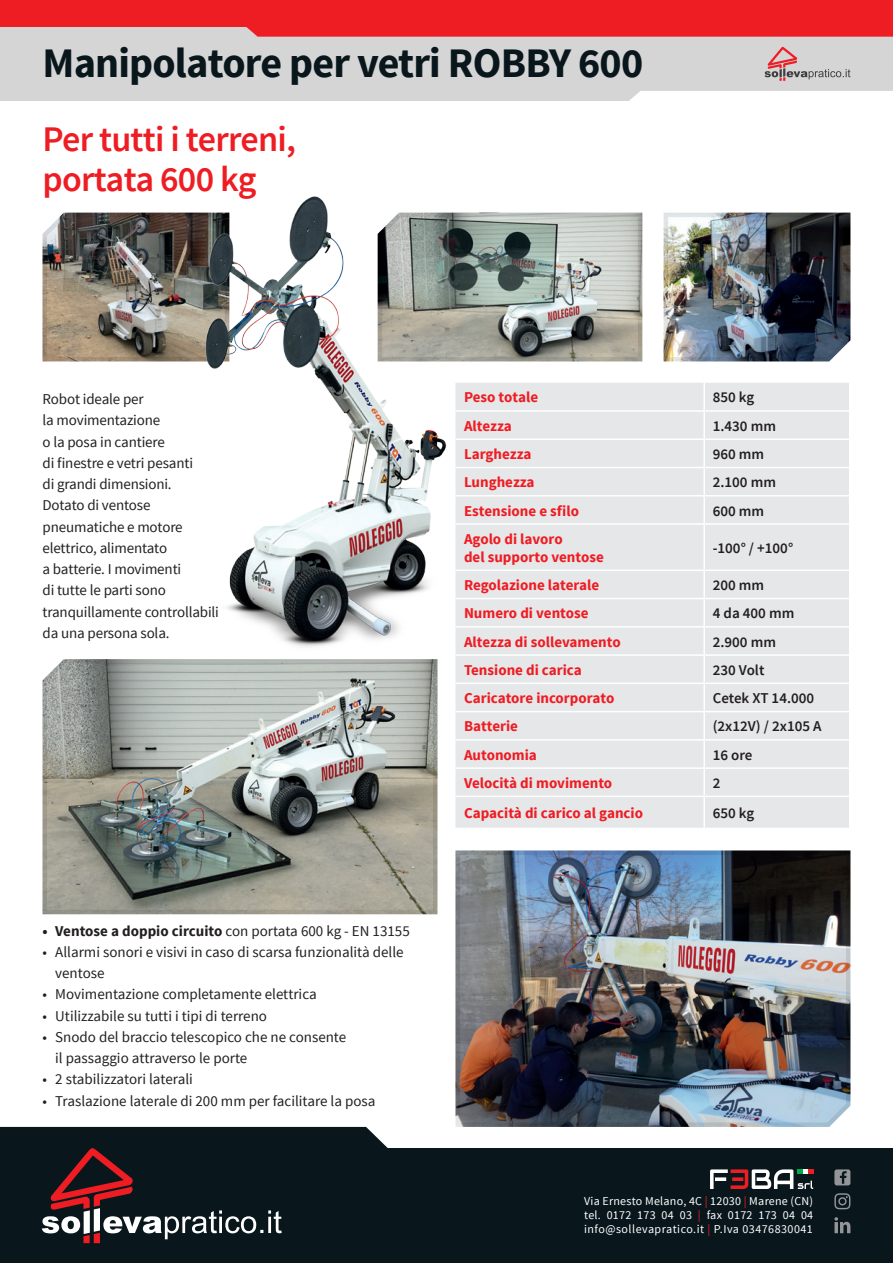
<style>
.page{position:relative;width:893px;height:1263px;background:#fff}
.page>*{position:absolute;margin:0;border:0;box-sizing:border-box;transform-origin:0 0}
.t1{font:700 42px "Source Sans Pro";letter-spacing:-.02em;color:#09171c}
.t2{font:600 36px/40.2px "Source Sans Pro";letter-spacing:-.02em;color:#ee1d23}
.t3{font:15px/21.3px "Source Sans Pro";letter-spacing:-.01em;color:#231f20}
.t4{font:700 15px/18px "Source Sans Pro";color:#ee1d23}
.t5{font:600 15px "Source Sans Pro";color:#231f20}
.t6{font:700 15px "Source Sans Pro";color:#231f20}
.t7{font:12px/14px "Source Sans Pro";letter-spacing:.04em;color:#fff;text-align:justify}
.s1{font-weight:400}
.s2{color:#ee1d23}
</style>
<div class="page">
<div style="left:0;top:0;width:893px;height:109px;background:#d5d5d5"></div>
<div style="left:0;top:101px;width:893px;height:27px;background:#fff"></div>
<div style="left:629px;top:91px;width:264px;height:10px;background:#fff"></div>
<div style="left:0;top:0;width:893px;height:26px;background:#ee1d23"></div>
<svg style="left:215px;top:26px;width:678px;height:11px;background:#eb2b30"></svg>
<div style="left:0;top:1148px;width:893px;height:115px;background:#09171c"></div>
<svg style="left:0;top:1127px;width:388px;height:116px"></svg>
<svg style="left:710px;top:1169px;width:103px;height:20px"></svg>
<svg style="left:834px;top:1193px;width:16px;height:16px"></svg>
<svg style="left:834px;top:1217px;width:16px;height:16px"></svg>
<svg style="left:834px;top:1169px;width:16px;height:16px"></svg>
<div style="left:455px;top:383px;width:394px;height:445px;background:#e6e7e9"></div>
<hr style="left:703px;top:383px;width:2px;height:27px;background:#fff">
<hr style="left:703px;top:412px;width:2px;height:26px;background:#fff">
<hr style="left:703px;top:440px;width:2px;height:27px;background:#fff">
<hr style="left:703px;top:468px;width:2px;height:27px;background:#fff">
<hr style="left:703px;top:496px;width:2px;height:27px;background:#fff">
<hr style="left:703px;top:525px;width:2px;height:44px;background:#fff">
<hr style="left:703px;top:571px;width:2px;height:27px;background:#fff">
<hr style="left:703px;top:599px;width:2px;height:27px;background:#fff">
<hr style="left:703px;top:627px;width:2px;height:27px;background:#fff">
<hr style="left:703px;top:656px;width:2px;height:27px;background:#fff">
<hr style="left:703px;top:684px;width:2px;height:27px;background:#fff">
<hr style="left:703px;top:712px;width:2px;height:27px;background:#fff">
<hr style="left:703px;top:741px;width:2px;height:26px;background:#fff">
<hr style="left:703px;top:769px;width:2px;height:27px;background:#fff">
<hr style="left:703px;top:797px;width:2px;height:31px;background:#fff">
<hr style="left:455px;top:410px;width:249px;height:2px;background:#fff">
<hr style="left:704px;top:410px;width:146px;height:2px;background:#fff">
<hr style="left:455px;top:438px;width:249px;height:2px;background:#fff">
<hr style="left:704px;top:438px;width:146px;height:2px;background:#fff">
<hr style="left:455px;top:467px;width:249px;height:1px;background:#fff">
<hr style="left:704px;top:467px;width:146px;height:1px;background:#fff">
<hr style="left:455px;top:495px;width:249px;height:1px;background:#fff">
<hr style="left:704px;top:495px;width:146px;height:1px;background:#fff">
<hr style="left:455px;top:523px;width:249px;height:2px;background:#fff">
<hr style="left:704px;top:523px;width:146px;height:2px;background:#fff">
<hr style="left:455px;top:569px;width:249px;height:2px;background:#fff">
<hr style="left:704px;top:569px;width:146px;height:2px;background:#fff">
<hr style="left:455px;top:598px;width:249px;height:1px;background:#fff">
<hr style="left:704px;top:598px;width:146px;height:1px;background:#fff">
<hr style="left:455px;top:626px;width:249px;height:1px;background:#fff">
<hr style="left:704px;top:626px;width:146px;height:1px;background:#fff">
<hr style="left:455px;top:654px;width:249px;height:2px;background:#fff">
<hr style="left:704px;top:654px;width:146px;height:2px;background:#fff">
<hr style="left:455px;top:683px;width:249px;height:1px;background:#fff">
<hr style="left:704px;top:683px;width:146px;height:1px;background:#fff">
<hr style="left:455px;top:711px;width:249px;height:1px;background:#fff">
<hr style="left:704px;top:711px;width:146px;height:1px;background:#fff">
<hr style="left:455px;top:739px;width:249px;height:2px;background:#fff">
<hr style="left:704px;top:739px;width:146px;height:2px;background:#fff">
<hr style="left:455px;top:767px;width:249px;height:2px;background:#fff">
<hr style="left:704px;top:767px;width:146px;height:2px;background:#fff">
<hr style="left:455px;top:796px;width:249px;height:1px;background:#fff">
<hr style="left:704px;top:796px;width:146px;height:1px;background:#fff">
<svg style="left:764px;top:46px;width:86px;height:35px"></svg>
<img style="left:455px;top:850px;width:396px;height:277px">
<svg style="left:42px;top:659px;width:396px;height:256px;background:#979b94"></svg>
<img style="left:663px;top:212px;width:188px;height:150px">
<img style="left:42px;top:212px;width:101px;height:150px">
<svg style="left:537px;top:212px;width:106px;height:150px;background:#b1b4ae"></svg>
<img style="left:143px;top:196px;width:394px;height:473px">
<h1 class="t1" style="left:43px;top:37px;width:602px">Manipolatore per vetri ROBBY 600</h1>
<h2 class="t2" style="left:43px;top:120px;width:255px">Per tutti i terreni, portata 600 kg</h2>
<p class="t3" style="left:43px;top:389px;width:178px">Robot ideale per<br>la movimentazione<br>o la posa in cantiere<br>di finestre e vetri pesanti<br>di grandi dimensioni.<br>Dotato di ventose pneumatiche e motore elettrico, alimentato<br>a batterie. I movimenti<br>di tutte le parti sono tranquillamente controllabili da una persona sola.</p>
<p class="t6" style="left:43px;top:921px;width:369px">• Ventose a doppio circuito <span class="s1">con portata 600 kg - EN 13155</span></p>
<p class="t3" style="left:55px;top:941px;width:350px;text-indent:-13px">• Allarmi sonori e visivi in caso di scarsa funzionalità delle ventose</p>
<p class="t3" style="left:43px;top:984px;width:276px">• Movimentazione completamente elettrica</p>
<p class="t3" style="left:43px;top:1005px;width:226px">• Utilizzabile su tutti i tipi di terreno</p>
<p class="t3" style="left:55px;top:1026px;width:293px;text-indent:-13px">• Snodo del braccio telescopico che ne consente il passaggio attraverso le porte</p>
<p class="t3" style="left:43px;top:1069px;width:152px">• 2 stabilizzatori laterali</p>
<p class="t3" style="left:43px;top:1090px;width:335px">• Traslazione laterale di 200 mm per facilitare la posa</p>
<p class="t4" style="left:464px;top:389px;width:76px">Peso totale</p>
<p class="t5" style="left:713px;top:388px;width:43px">850 kg</p>
<p class="t4" style="left:464px;top:417px;width:49px">Altezza</p>
<p class="t5" style="left:713px;top:416px;width:65px">1.430 mm</p>
<p class="t4" style="left:464px;top:446px;width:69px">Larghezza</p>
<p class="t5" style="left:713px;top:445px;width:53px">960 mm</p>
<p class="t4" style="left:464px;top:474px;width:72px">Lunghezza</p>
<p class="t5" style="left:713px;top:473px;width:65px">2.100 mm</p>
<p class="t4" style="left:464px;top:502px;width:117px">Estensione e sfilo</p>
<p class="t5" style="left:713px;top:501px;width:53px">600 mm</p>
<p class="t4" style="left:464px;top:530px;width:141px">Agolo di lavoro<br>del supporto ventose</p>
<p class="t5" style="left:713px;top:538px;width:82px">-100° / +100°</p>
<p class="t4" style="left:464px;top:577px;width:137px">Regolazione laterale</p>
<p class="t5" style="left:713px;top:576px;width:53px">200 mm</p>
<p class="t4" style="left:464px;top:605px;width:126px">Numero di ventose</p>
<p class="t5" style="left:713px;top:604px;width:83px">4 da 400 mm</p>
<p class="t4" style="left:464px;top:633px;width:158px">Altezza di sollevamento</p>
<p class="t5" style="left:713px;top:632px;width:65px">2.900 mm</p>
<p class="t4" style="left:464px;top:661px;width:119px">Tensione di carica</p>
<p class="t5" style="left:713px;top:660px;width:53px">230 Volt</p>
<p class="t4" style="left:464px;top:690px;width:152px">Caricatore incorporato</p>
<p class="t5" style="left:713px;top:689px;width:103px">Cetek XT 14.000</p>
<p class="t4" style="left:464px;top:718px;width:56px">Batterie</p>
<p class="t5" style="left:713px;top:717px;width:110px">(2x12V) / 2x105 A</p>
<p class="t4" style="left:464px;top:746px;width:74px">Autonomia</p>
<p class="t5" style="left:713px;top:745px;width:41px">16 ore</p>
<p class="t4" style="left:464px;top:774px;width:150px">Velocità di movimento</p>
<p class="t5" style="left:713px;top:773px;width:9px">2</p>
<p class="t4" style="left:464px;top:805px;width:181px">Capacità di carico al gancio</p>
<p class="t5" style="left:713px;top:804px;width:43px">650 kg</p>
<p class="t7" style="left:584px;top:1194px;width:231px">Via Ernesto Melano, 4C <span class="s2">|</span> 12030 <span class="s2">|</span> Marene (CN) tel. 0172 173 04 03 <span class="s2">|</span> fax 0172 173 04 04 info@sollevapratico.it <span class="s2">|</span> P.Iva 03476830041</p>
</div>
